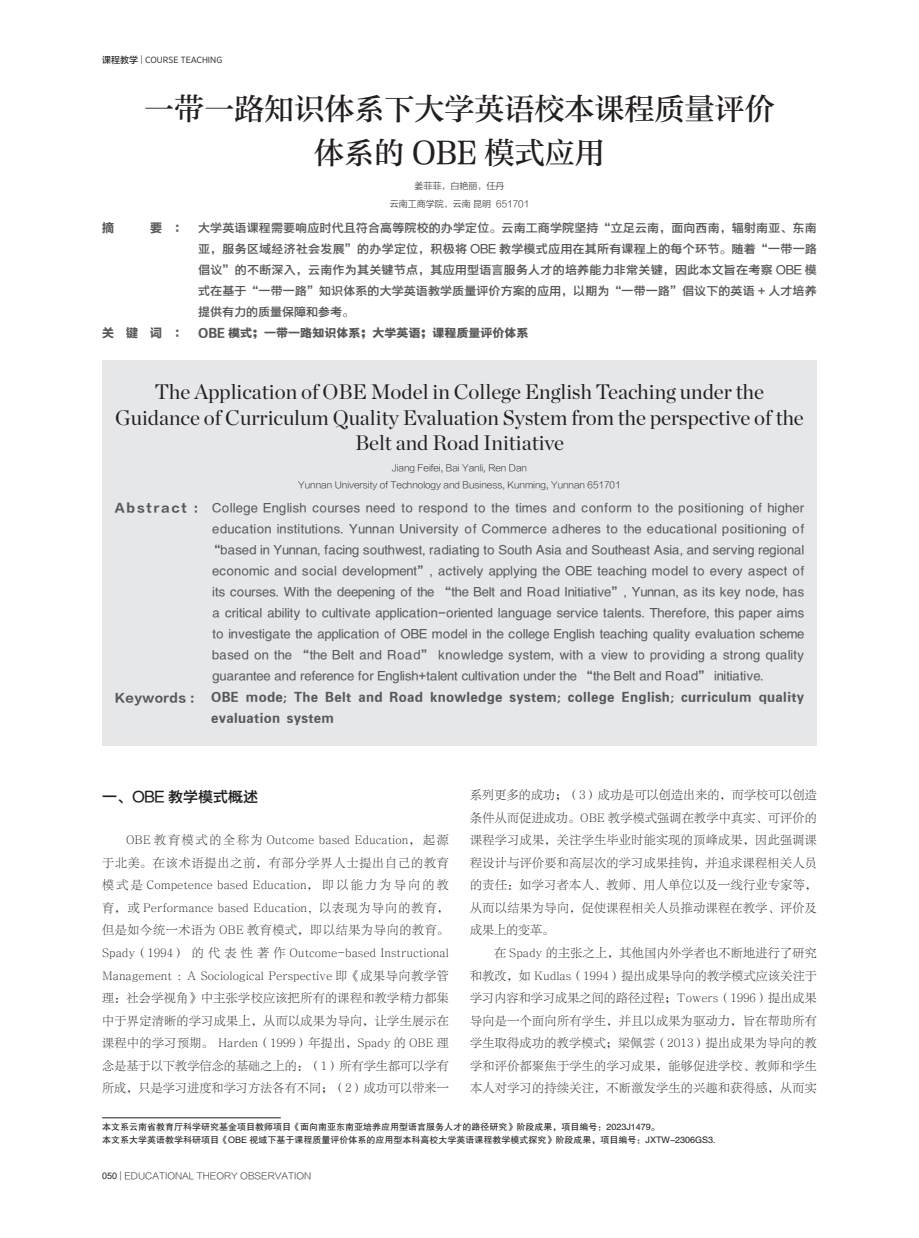
<style>
.page{position:relative;width:919px;height:1238px;background:#fff}
.page>*{position:absolute;margin:0;border:0;box-sizing:border-box;transform-origin:0 0}
.标题{font:30px "FZZHUNYSK GBK1 0";color:#231f20}
.英文标题{font:21px/25.2px "Chronicle Display";color:#231f20;text-align:center}
.一{font:15px "FZYDZHK GBK1 0";color:#231f20}
.正文{font:12px/22.5px "FZLTSK GBK1 0";letter-spacing:.035em;color:#231f20;text-align:justify}
.英文摘要{font:12px "FZYDZHK GBK1 0";letter-spacing:.035em;color:#57585a}
.摘要{font:12px/21px "FZYDZHK GBK1 0";letter-spacing:.01em;color:#57585a;text-align:justify}
.英文摘要-2{font:12px "FZYDZHK GBK1 0";letter-spacing:.065em;color:#57585a}
.英文关键词{font:12px/21px "FZYDCHK GBK1 0";letter-spacing:.03em;color:#57585a}
.英文摘要-3{font:12px "FZYDZHK GBK1 0";letter-spacing:.055em;color:#57585a}
.关键词{font:12px "FZYDCHK GBK1 0";color:#57585a}
.英文关键词-2{font:12px "FZLTDHK GBK1 0";letter-spacing:.03em;color:#57585a}
.摘要-2{font:12px "FZLTDHK GBK1 0";color:#57585a}
.基金_无线{font:9px "FZHTK GBK1 0";color:#231f20}
.基金{font:9px "FZHTK GBK1 0";color:#231f20}
.英文单位{font:9px "FZLTXHK GBK1 0";color:#231f20}
.t1{font:9px "FZLTKHK GBK1 0";color:#231f20}
.英文作者{font:9px "FZLTXHK GBK1 0";color:#231f20}
.t2{font:9px "Gotham Narrow";color:#231f20}
.单位{font:9px "FZLTXHK GBK1 0";color:#231f20}
.作者{font:9px "FZLTXHK GBK1 0";color:#231f20}
.s1{font-family:"FZLTZHUNHK GBK1 0"}
.s2{font-family:"FZLTKHK GBK1 0"}
.s3{font-family:"FZLTDHK GBK1 0"}
.s4{font-family:"Arial"}
</style>
<div class="page">
<hr style="left:102px;top:1117px;width:179px;height:1px;background:#231f20">
<div style="left:102px;top:360px;width:714px;height:385px;background:#e6e7e9"></div>
<p class="t2" style="left:102px;top:54px;width:122px"><span class="s1">课程教学</span> <span class="s2">|</span> COURSE TEACHING</p>
<p class="标题" style="left:144px;top:91px;width:631px">一带一路知识体系下大学英语校本课程质量评价</p>
<p class="标题" style="left:314px;top:135px;width:292px">体系的 OBE 模式应用</p>
<p class="作者" style="left:414px;top:181px;width:91px">姜菲菲，白艳丽，任丹</p>
<p class="单位" style="left:389px;top:199px;width:141px">云南工商学院，云南 昆明 651701</p>
<p class="摘要-2" style="left:102px;top:221px;width:13px">摘</p>
<p class="摘要" style="left:198px;top:218px;width:620px;text-indent:-48px"><span class="s3">要 ：</span> 大学英语课程需要响应时代且符合高等院校的办学定位。云南工商学院坚持“立足云南，面向西南，辐射南亚、东南亚，服务区域经济社会发展”的办学定位，积极将 OBE 教学模式应用在其所有课程上的每个环节。随着“一带一路倡议”的不断深入，云南作为其关键节点，其应用型语言服务人才的培养能力非常关键，因此本文旨在考察 OBE 模式在基于“一带一路”知识体系的大学英语教学质量评价方案的应用，以期为“一带一路”倡议下的英语 + 人才培养提供有力的质量保障和参考。</p>
<p class="关键词" style="left:102px;top:326px;width:428px"><span class="s3">关 键 词 ：</span> OBE 模式；一带一路知识体系；大学英语；课程质量评价体系</p>
<p class="英文标题" style="left:115px;top:378px;width:690px">The Application of OBE Model in College English Teaching under the<br>Guidance of Curriculum Quality Evaluation System from the perspective of the<br>Belt and Road Initiative</p>
<p class="英文作者" style="left:392px;top:463px;width:137px">Jiang Feifei, Bai Yanli, Ren Dan</p>
<p class="英文单位" style="left:298px;top:480px;width:324px">Yunnan University of Technology and Business, Kunming, Yunnan 651701</p>
<p class="英文摘要-2" style="left:115px;top:501px;width:690px"><span class="s3">Abstract :</span> College English courses need to respond to the times and conform to the positioning of higher</p>
<p class="英文摘要-3" style="left:212px;top:522px;width:593px">education institutions. Yunnan University of Commerce adheres to the educational positioning of</p>
<p class="英文摘要" style="left:208px;top:543px;width:597px">“based in Yunnan, facing southwest, radiating to South Asia and Southeast Asia, and serving regional</p>
<p class="英文摘要" style="left:212px;top:564px;width:593px">economic and social development”, actively applying the OBE teaching model to every aspect of</p>
<p class="英文摘要" style="left:212px;top:585px;width:593px">its courses. With the deepening of the “the Belt and Road Initiative”, Yunnan, as its key node, has</p>
<p class="英文摘要" style="left:212px;top:606px;width:593px">a critical ability to cultivate application-oriented language service talents. Therefore, this paper aims</p>
<p class="英文摘要" style="left:212px;top:627px;width:593px">to investigate the application of OBE model in the college English teaching quality evaluation scheme</p>
<p class="英文摘要" style="left:212px;top:648px;width:593px">based on the “the Belt and Road” knowledge system, with a view to providing a strong quality</p>
<p class="英文摘要" style="left:212px;top:669px;width:552px">guarantee and reference for English+talent cultivation under the “the Belt and Road” initiative.</p>
<p class="英文关键词-2" style="left:115px;top:690px;width:81px">Keywords :</p>
<p class="英文关键词" style="left:211px;top:687px;width:594px">OBE mode; The Belt and Road knowledge system; college English; curriculum quality evaluation system</p>
<p class="正文" style="left:470px;top:784px;width:348px">系列更多的成功；（3）成功是可以创造出来的，而学校可以创造条件从而促进成功。OBE 教学模式强调在教学中真实、可评价的课程学习成果，关注学生毕业时能实现的顶峰成果，因此强调课程设计与评价要和高层次的学习成果挂钩，并追求课程相关人员的责任：如学习者本人、教师、用人单位以及一线行业专家等，从而以结果为导向，促使课程相关人员推动课程在教学、评价及成果上的变革。</p>
<p class="正文" style="left:470px;top:941px;width:348px;text-indent:24px">在 Spady 的主张之上，其他国内外学者也不断地进行了研究和教改，如 Kudlas（1994）提出成果导向的教学模式应该关注于学习内容和学习成果之间的路径过程；Towers（1996）提出成果导向是一个面向所有学生，并且以成果为驱动力，旨在帮助所有学生取得成功的教学模式；梁佩雲（2013）提出成果为导向的教学和评价都聚焦于学生的学习成果，能够促进学校、教师和学生本人对学习的持续关注，不断激发学生的兴趣和获得感，从而实</p>
<p class="一" style="left:102px;top:788px;width:158px">一、OBE 教学模式概述</p>
<p class="正文" style="left:102px;top:829px;width:348px;text-indent:24px">OBE 教育模式的全称为 Outcome based Education，起源于北美。在该术语提出之前，有部分学界人士提出自己的教育模式是 Competence based Education，即以能力为导向的教育，或 Performance based Education, 以表现为导向的教育，但是如今统一术语为 OBE 教育模式，即以结果为导向的教育。Spady（1994）的代表性著作 Outcome-based Instructional Management : A Sociological Perspective 即《成果导向教学管理：社会学视角》中主张学校应该把所有的课程和教学精力都集中于界定清晰的学习成果上，从而以成果为导向，让学生展示在课程中的学习预期。 Harden（1999）年提出，Spady 的 OBE 理念是基于以下教学信念的基础之上的：（1）所有学生都可以学有所成，只是学习进度和学习方法各有不同；（2）成功可以带来一</p>
<p class="基金" style="left:102px;top:1121px;width:559px">本文系云南省教育厅科学研究基金项目教师项目《面向南亚东南亚培养应用型语言服务人才的路径研究》阶段成果，项目编号：2023J1479。</p>
<p class="基金_无线" style="left:102px;top:1134px;width:615px">本文系大学英语教学科研项目《OBE 视域下基于课程质量评价体系的应用型本科高校大学英语课程教学模式探究》阶段成果，项目编号：JXTW-2306GS3.</p>
<p class="t1" style="left:102px;top:1171px;width:210px"><span class="s4">050</span> | EDUCATIONAL THEORY OBSERVATION</p>
</div>
